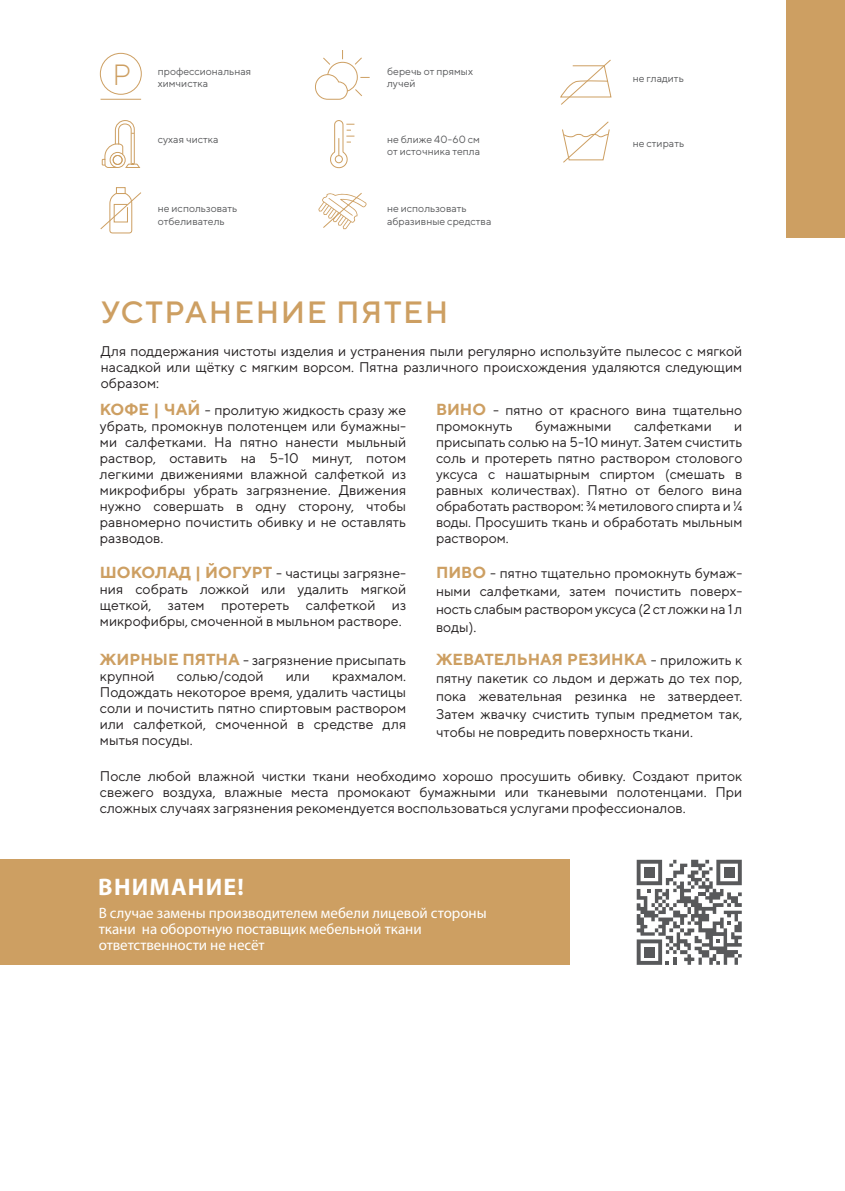
<style>
.page{position:relative;width:845px;height:1191px;background:#fff}
.page>*{position:absolute;margin:0;border:0;box-sizing:border-box;transform-origin:0 0}
.t1{font:500 30.8px "TT Norms";letter-spacing:.05em;color:#cd9f62}
.t2{font:300 29.2px "TT Norms";color:#cd9f62}
.t3{font:700 24px "Myriad Pro";letter-spacing:.05em;color:#fff}
.t4{font:700 16px "TT Norms";color:#cd9f62}
.t5{font:15px/16px "Myriad Pro";letter-spacing:-.005em;color:#fff}
.t6{font:14px/16px "TT Norms";color:#231f20;text-align:justify}
.t7{font:10.4px/12.6px "TT Norms";color:#58595b}
.s1{font-weight:700;font-size:16px;color:#cd9f62}
.s2{font-weight:400;font-size:14px;color:#231f20}
</style>
<div class="page">
<div style="left:0;top:859px;width:569px;height:106px;background:#cd9f62"></div>
<svg style="left:100px;top:187px;width:41px;height:47px"></svg>
<svg style="left:560px;top:59px;width:52px;height:46px"></svg>
<svg style="left:315px;top:50px;width:55px;height:50px"></svg>
<svg style="left:318px;top:193px;width:49px;height:36px"></svg>
<div style="left:786px;top:0;width:59px;height:237px;background:#cd9f62"></div>
<svg style="left:101px;top:120px;width:40px;height:48px"></svg>
<div style="left:100px;top:53px;width:42px;height:42px;border:1px solid #cd9f62;border-radius:50%"></div>
<hr style="left:101px;top:99px;width:40px;height:1px;background:#cd9f62">
<svg style="left:330px;top:120px;width:24px;height:49px"></svg>
<svg style="left:562px;top:121px;width:48px;height:42px"></svg>
<svg style="left:636px;top:859px;width:106px;height:105px"></svg>
<h2 class="t2" style="left:112px;top:56px;width:20px">P</h2>
<p class="t7" style="left:158px;top:65px;width:95px">профессиональная химчистка</p>
<p class="t7" style="left:158px;top:133px;width:62px">сухая чистка</p>
<p class="t7" style="left:158px;top:202px;width:81px">не использовать отбеливатель</p>
<p class="t7" style="left:387px;top:65px;width:87px">беречь от прямых лучей</p>
<p class="t7" style="left:387px;top:133px;width:95px">не ближе 40-60 см от источника тепла</p>
<p class="t7" style="left:387px;top:202px;width:106px">не использовать абразивные средства</p>
<h1 class="t1" style="left:101px;top:293px;width:349px">УСТРАНЕНИЕ ПЯТЕН</h1>
<p class="t7" style="left:633px;top:72px;width:53px">не гладить</p>
<p class="t7" style="left:633px;top:137px;width:53px">не стирать</p>
<p class="t6" style="left:101px;top:343px;width:643px">Для поддержания чистоты изделия и устранения пыли регулярно используйте пылесос с мягкой насадкой или щётку с мягким ворсом. Пятна различного происхождения удаляются следующим образом:</p>
<p class="t6" style="left:100px;top:401px;width:308px"><span class="s1">КОФЕ | ЧАЙ</span> - пролитую жидкость сразу же убрать, промокнув полотенцем или бумажны&shy;ми салфетками. На пятно нанести мыльный раствор, оставить на 5-10 минут, потом легкими движениями влажной салфеткой из микрофибры убрать загрязнение. Движения нужно совершать в одну сторону, чтобы равномерно почистить обивку и не оставлять разводов.</p>
<p class="t6" style="left:100px;top:565px;width:308px"><span class="s1">ШОКОЛАД | ЙОГУРТ</span> - частицы загрязне&shy;ния собрать ложкой или удалить мягкой щеткой, затем протереть салфеткой из микрофибры, смоченной в мыльном растворе.</p>
<p class="t6" style="left:100px;top:652px;width:308px"><span class="s1">ЖИРНЫЕ ПЯТНА</span> - загрязнение присыпать крупной</p>
<p class="t6" style="left:436px;top:401px;width:308px"><span class="s1">ВИНО</span> - пятно от красного вина тщательно промокнуть</p>
<p class="t6" style="left:535px;top:417px;width:78px">бумажными</p>
<p class="t6" style="left:634px;top:417px;width:79px">салфетками</p>
<p class="t6" style="left:436px;top:417px;width:308px;text-indent:298px">и присыпать солью на 5-10 минут. Затем счистить соль и протереть пятно раствором столового уксуса с нашатырным спиртом (смешать в равных количествах). Пятно от белого вина обработать раствором: ¾ метилового спирта и ¼ воды. Просушить ткань и обработать мыльным раствором.</p>
<p class="t6" style="left:436px;top:564px;width:308px;line-height:18px"><span class="s1">ПИВО</span> - пятно тщательно промокнуть бумаж&shy;ными салфетками, затем почистить поверх&shy;ность слабым раствором уксуса (2 ст ложки на 1 л воды).</p>
<p class="t4" style="left:436px;top:649px;width:308px">ЖЕВАТЕЛЬНАЯ РЕЗИНКА <span class="s2">- приложить к</span></p>
<p class="t6" style="left:436px;top:669px;width:308px;line-height:18px">пятну пакетик со льдом и держать до тех пор, пока жевательная резинка не затвердеет.<br>Затем жвачку счистить тупым предметом так, чтобы не повредить поверхность ткани.</p>
<p class="t6" style="left:100px;top:767px;width:644px">После любой влажной чистки ткани необходимо хорошо просушить обивку. Создают приток свежего воздуха, влажные места промокают бумажными или тканевыми полотенцами. При сложных случаях загрязнения рекомендуется воспользоваться услугами профессионалов.</p>
<p class="t6" style="left:177px;top:668px;width:88px">солью/содой</p>
<p class="t6" style="left:286px;top:668px;width:26px">или</p>
<p class="t6" style="left:100px;top:668px;width:308px;text-indent:232px">крахмалом.<br>Подождать некоторое время, удалить частицы соли и почистить пятно спиртовым раствором или салфеткой, смоченной в средстве для мытья посуды.</p>
<h3 class="t3" style="left:98px;top:871px;width:147px">ВНИМАНИЕ!</h3>
<p class="t5" style="left:99px;top:904px;width:389px">В случае замены производителем мебели лицевой стороны ткани на оборотную поставщик мебельной ткани ответственности не несёт</p>
</div>
